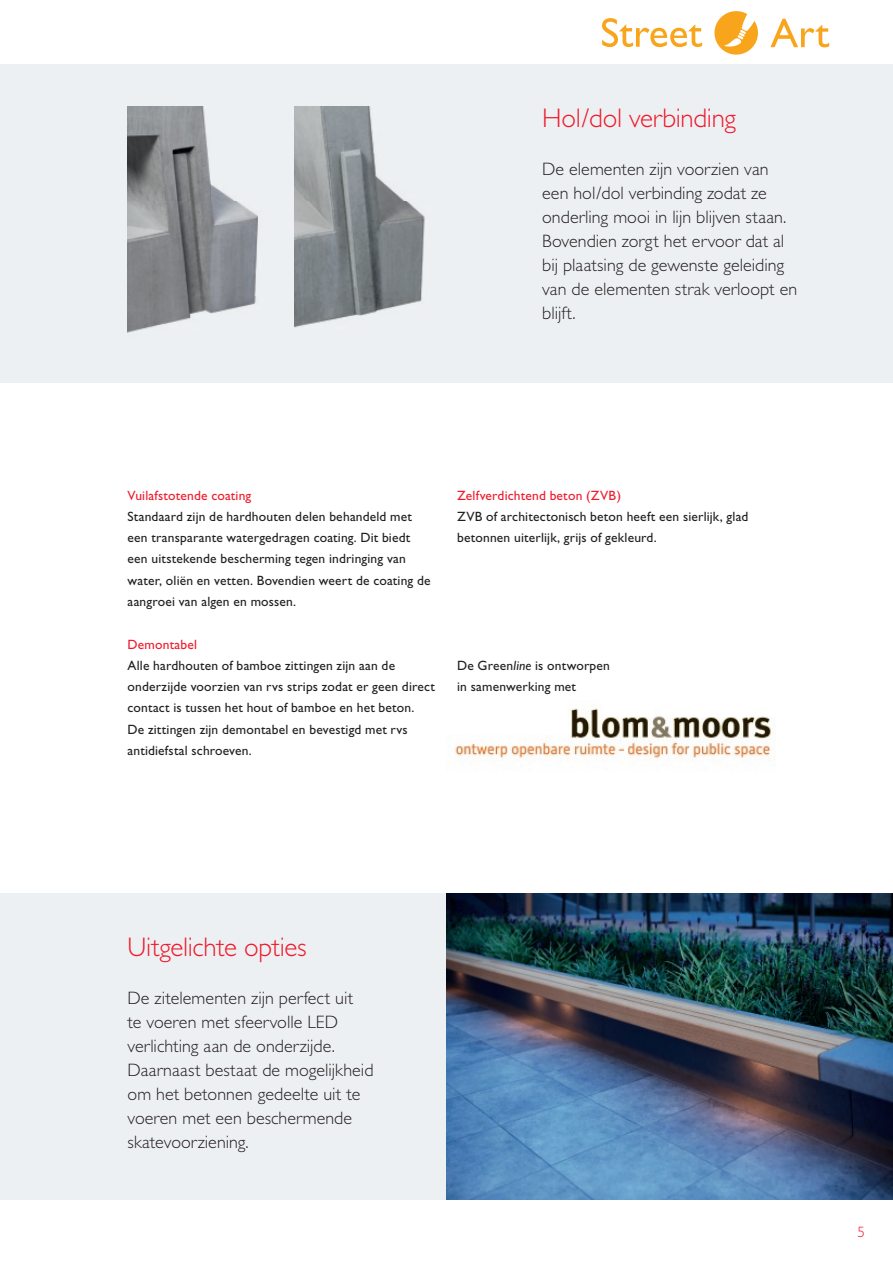
<style>
.page{position:relative;width:893px;height:1263px;background:#fff}
.page>*{position:absolute;margin:0;border:0;box-sizing:border-box;transform-origin:0 0}
.t1{font:300 27px "Gill Sans";letter-spacing:-.01em;color:#ee1b2c}
.t2{font:300 18px/24px "Gill Sans";color:#231f20}
.t3{font:300 15px "Gill Sans";color:#ee1b2c}
.t4{font:13.5px/21.3px "Gill Sans";letter-spacing:.015em;color:#231f20}
.t5{font:13.5px "Gill Sans";letter-spacing:.015em;color:#ee1b2c}
.s1{font-style:italic}
</style>
<div class="page">
<div style="left:0;top:64px;width:893px;height:319px;background:#edf0f2"></div>
<div style="left:0;top:893px;width:893px;height:306px;background:#edf0f2"></div>
<img style="left:446px;top:893px;width:447px;height:306px">
<svg style="left:770px;top:19px;width:59px;height:28px"></svg>
<svg style="left:714px;top:11px;width:44px;height:44px"></svg>
<svg style="left:602px;top:18px;width:100px;height:29px"></svg>
<img style="left:128px;top:106px;width:297px;height:227px">
<img style="left:454px;top:708px;width:319px;height:54px">
<h1 class="t1" style="left:542px;top:103px;width:195px">Hol/dol verbinding</h1>
<h2 class="t2" style="left:542px;top:157px;width:257px">De elementen zijn voorzien van een hol/dol verbinding zodat ze onderling mooi in lijn blijven staan.<br>Bovendien zorgt het ervoor dat al bij plaatsing de gewenste geleiding van de elementen strak verloopt en blijft.</h2>
<p class="t5" style="left:128px;top:487px;width:125px">Vuilafstotende coating</p>
<p class="t4" style="left:128px;top:506px;width:305px">Standaard zijn de hardhouten delen behandeld met een transparante watergedragen coating. Dit biedt een uitstekende bescherming tegen indringing van water, oliën en vetten. Bovendien weert de coating de aangroei van algen en mossen.</p>
<p class="t5" style="left:128px;top:636px;width:71px">Demontabel</p>
<p class="t4" style="left:128px;top:655px;width:309px">Alle hardhouten of bamboe zittingen zijn aan de onderzijde voorzien van rvs strips zodat er geen direct contact is tussen het hout of bamboe en het beton.<br>De zittingen zijn demontabel en bevestigd met rvs antidiefstal schroeven.</p>
<p class="t5" style="left:457px;top:487px;width:166px">Zelfverdichtend beton (ZVB)</p>
<p class="t4" style="left:457px;top:506px;width:293px">ZVB of architectonisch beton heeft een sierlijk, glad betonnen uiterlijk, grijs of gekleurd.</p>
<p class="t4" style="left:457px;top:655px;width:154px">De Green<span class="s1">line</span> is ontworpen in samenwerking met</p>
<h1 class="t1" style="left:128px;top:932px;width:181px">Uitgelichte opties</h1>
<h2 class="t2" style="left:128px;top:986px;width:247px">De zitelementen zijn perfect uit<br>te voeren met sfeervolle LED verlichting aan de onderzijde.<br>Daarnaast bestaat de mogelijkheid om het betonnen gedeelte uit te voeren met een beschermende skatevoorziening.</h2>
<p class="t3" style="left:857px;top:1223px;width:9px">5</p>
</div>
